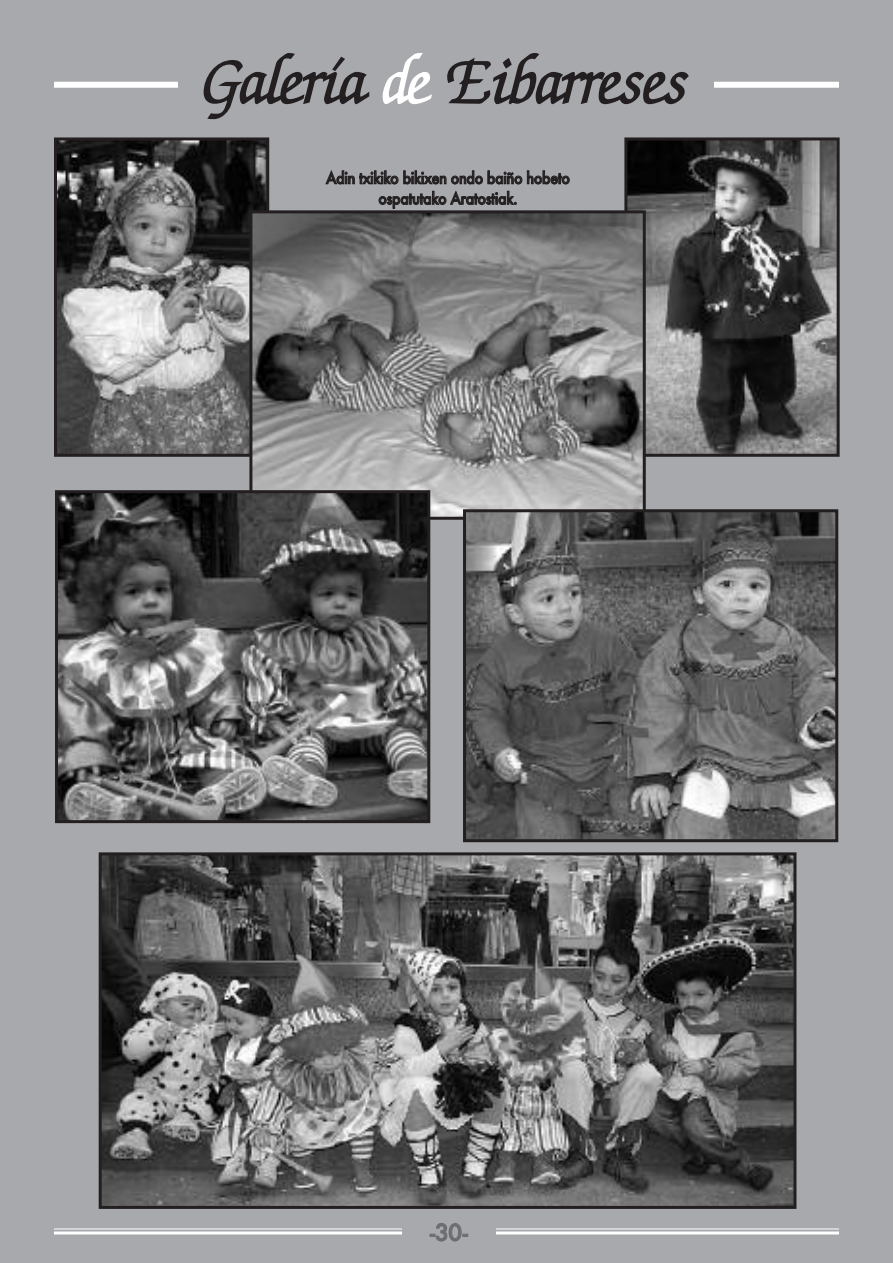
<style>
.page{position:relative;width:893px;height:1263px;background:#a8a9ad}
.page>*{position:absolute;margin:0;border:0;box-sizing:border-box;transform-origin:0 0}
.t1{font:italic 300 67.5px "Zapf Chancery";letter-spacing:-.005em;color:#231f20}
.t2{font:500 22.5px "Futura";color:#6c6d70}
.t3{font:500 15.75px/20.5px "Futura";letter-spacing:-.02em;color:#231f20;text-align:center;scale:.9 1}
.s1{color:#fff}
</style>
<div class="page">
<div style="left:54px;top:82px;width:785px;height:6px;background:#fff"></div>
<div style="left:179px;top:54px;width:535px;height:82px;background:#a8a9ad"></div>
<img style="left:628px;top:141px;width:208px;height:312px">
<div style="left:624px;top:137px;width:216px;height:320px;border:3px solid #231f20"></div>
<img style="left:58px;top:141px;width:207px;height:312px">
<div style="left:54px;top:137px;width:215px;height:320px;border:3px solid #231f20"></div>
<hr style="left:54px;top:1228px;width:785px;height:1px;background:#fff">
<hr style="left:54px;top:1231px;width:785px;height:3px;background:#fff">
<div style="left:402px;top:1212px;width:93px;height:45px;background:#a8a9ad"></div>
<img style="left:253px;top:214px;width:389px;height:302px">
<div style="left:249px;top:210px;width:397px;height:310px;border:3px solid #231f20"></div>
<img style="left:59px;top:494px;width:367px;height:325px">
<div style="left:55px;top:490px;width:375px;height:333px;border:3px solid #231f20"></div>
<img style="left:467px;top:513px;width:367px;height:325px">
<div style="left:463px;top:509px;width:375px;height:333px;border:3px solid #231f20"></div>
<img style="left:103px;top:856px;width:689px;height:349px">
<div style="left:99px;top:852px;width:697px;height:357px;border:3px solid #231f20"></div>
<h1 class="t1" style="left:204px;top:54px;width:487px">Galería <span class="s1">de</span> Eibarreses</h1>
<p class="t3" style="left:326px;top:168px;width:273px">Adin txikiko bikixen ondo baiño hobeto ospatutako Aratostiak.</p>
<h2 class="t2" style="left:430px;top:1220px;width:39px">-30-</h2>
</div>
